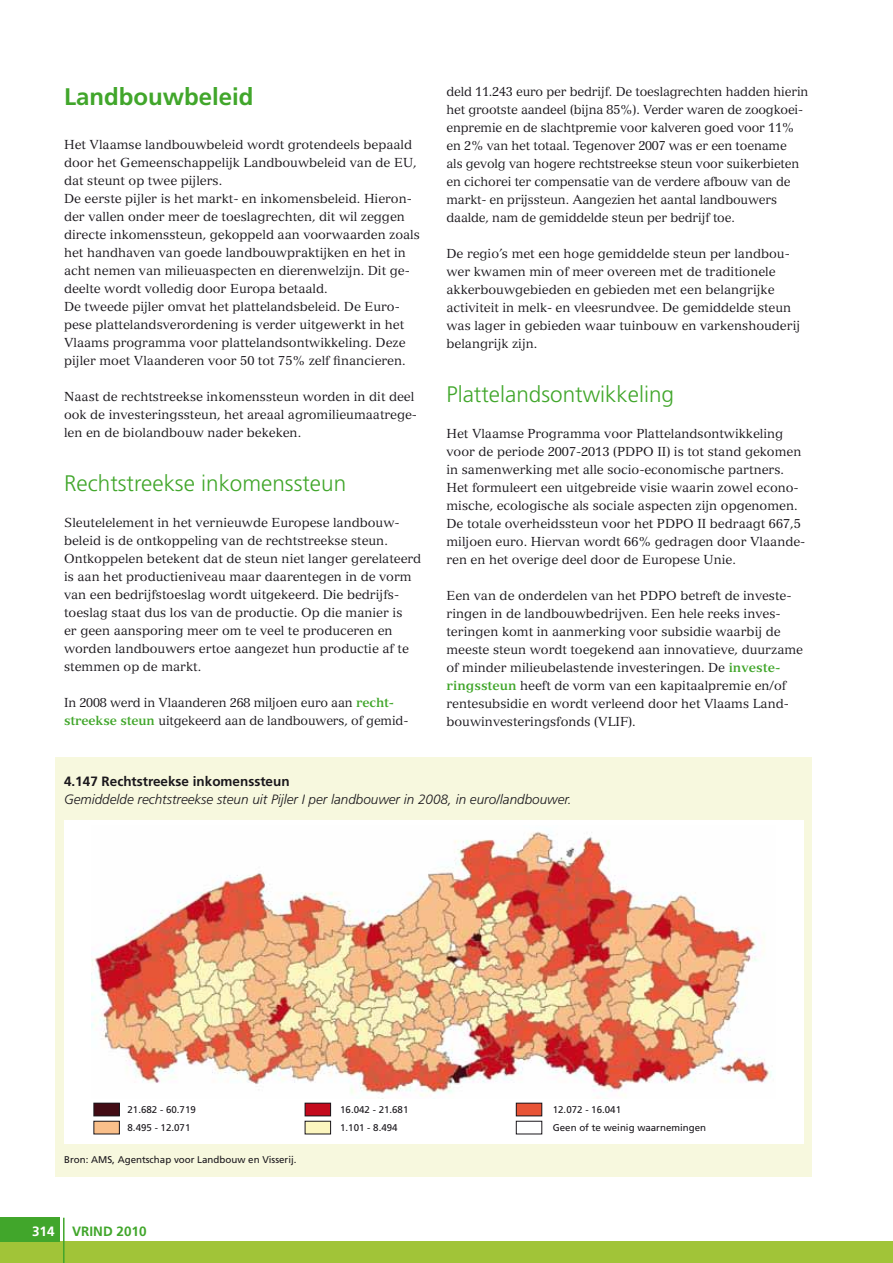
<style>
.page{position:relative;width:893px;height:1263px;background:#fff}
.page>*{position:absolute;margin:0;border:0;box-sizing:border-box;transform-origin:0 0}
.t1{font:700 24px "Frutiger LT Std";color:#41a62b}
.t2{font:300 22.5px "Frutiger LT Std";color:#41a62b}
.t3{font:italic 300 13.5px/18px "Frutiger LT Std";color:#1a171c}
.t4{font:700 13.5px "Frutiger LT Std";color:#41a62b}
.t5{font:700 13.5px "Frutiger LT Std";color:#fff}
.t6{font:12.75px/18px "Versailles LT Std";color:#1a171c}
.t7{font:9.75px "Frutiger LT Std";color:#1a171c}
.s1{font-weight:700;color:#41a62b}
.s2{font-weight:700;font-style:normal}
</style>
<div class="page">
<div style="left:55px;top:757px;width:757px;height:420px;background:#f7f8de"></div>
<div style="left:64px;top:821px;width:739px;height:323px;background:#fff"></div>
<img style="left:92px;top:831px;width:680px;height:265px">
<div style="left:305px;top:1121px;width:26px;height:13px;background:#fcf6bf"></div>
<div style="left:305px;top:1121px;width:26px;height:13px;border:1px solid #1a171c"></div>
<div style="left:94px;top:1103px;width:25px;height:13px;background:#430c15"></div>
<div style="left:94px;top:1103px;width:26px;height:13px;border:1px solid #1a171c"></div>
<div style="left:305px;top:1103px;width:26px;height:13px;background:#c40a1d"></div>
<div style="left:305px;top:1103px;width:26px;height:13px;border:1px solid #1a171c"></div>
<div style="left:516px;top:1103px;width:26px;height:13px;background:#e85437"></div>
<div style="left:94px;top:1121px;width:25px;height:13px;background:#f9bf8a"></div>
<div style="left:94px;top:1121px;width:26px;height:13px;border:1px solid #1a171c"></div>
<div style="left:0;top:1242px;width:893px;height:21px;background:#a1c438"></div>
<hr style="left:63px;top:1218px;width:2px;height:45px;background:#41a62b">
<div style="left:0;top:1218px;width:60px;height:24px;background:#41a62b"></div>
<p class="t1" style="left:64px;top:82px;width:191px">Landbouwbeleid</p>
<p class="t6" style="left:64px;top:136px;width:357px">Het Vlaamse landbouwbeleid wordt grotendeels bepaald door het Gemeenschappelijk Landbouwbeleid van de EU, dat steunt op twee pijlers.<br>De eerste pijler is het markt- en inkomensbeleid. Hieron&shy;der vallen onder meer de toeslagrechten, dit wil zeggen directe inkomenssteun, gekoppeld aan voorwaarden zoals het handhaven van goede landbouwpraktijken en het in acht nemen van milieuaspecten en dierenwelzijn. Dit ge&shy;deelte wordt volledig door Europa betaald.<br>De tweede pijler omvat het plattelandsbeleid. De Euro&shy;pese plattelandsverordening is verder uitgewerkt in het Vlaams programma voor plattelandsontwikkeling. Deze pijler moet Vlaanderen voor 50 tot 75% zelf financieren.</p>
<p class="t6" style="left:64px;top:388px;width:354px">Naast de rechtstreekse inkomenssteun worden in dit deel ook de investeringssteun, het areaal agromilieumaatrege&shy;len en de biolandbouw nader bekeken.</p>
<p class="t2" style="left:64px;top:471px;width:284px">Rechtstreekse inkomenssteun</p>
<p class="t6" style="left:64px;top:514px;width:359px">Sleutelelement in het vernieuwde Europese landbouw&shy;beleid is de ontkoppeling van de rechtstreekse steun.<br>Ontkoppelen betekent dat de steun niet langer gerelateerd is aan het productieniveau maar daarentegen in de vorm van een bedrijfstoeslag wordt uitgekeerd. Die bedrijfs&shy;toeslag staat dus los van de productie. Op die manier is<br>er geen aansporing meer om te veel te produceren en worden landbouwers ertoe aangezet hun productie af te stemmen op de markt.</p>
<p class="t6" style="left:64px;top:694px;width:346px">In 2008 werd in Vlaanderen 268 miljoen euro aan <span class="s1">recht&shy;streekse steun</span> uitgekeerd aan de landbouwers, of gemid-</p>
<p class="t6" style="left:446px;top:82px;width:363px">deld 11.243 euro per bedrijf. De toeslagrechten hadden hierin het grootste aandeel (bijna 85%). Verder waren de zoogkoei&shy;enpremie en de slachtpremie voor kalveren goed voor 11% en 2% van het totaal. Tegenover 2007 was er een toename<br>als gevolg van hogere rechtstreekse steun voor suikerbieten en cichorei ter compensatie van de verdere afbouw van de markt- en prijssteun. Aangezien het aantal landbouwers daalde, nam de gemiddelde steun per bedrijf toe.</p>
<p class="t6" style="left:446px;top:244px;width:355px">De regio’s met een hoge gemiddelde steun per landbou&shy;wer kwamen min of meer overeen met de traditionele akkerbouwgebieden en gebieden met een belangrijke activiteit in melk- en vleesrundvee. De gemiddelde steun was lager in gebieden waar tuinbouw en varkenshouderij belangrijk zijn.</p>
<p class="t2" style="left:446px;top:381px;width:229px">Plattelandsontwikkeling</p>
<p class="t6" style="left:446px;top:424px;width:360px">Het Vlaamse Programma voor Plattelandsontwikkeling voor de periode 2007-2013 (PDPO II) is tot stand gekomen in samenwerking met alle socio-economische partners.<br>Het formuleert een uitgebreide visie waarin zowel econo&shy;mische, ecologische als sociale aspecten zijn opgenomen.<br>De totale overheidssteun voor het PDPO II bedraagt 667,5 miljoen euro. Hiervan wordt 66% gedragen door Vlaande&shy;ren en het overige deel door de Europese Unie.</p>
<p class="t6" style="left:446px;top:586px;width:358px">Een van de onderdelen van het PDPO betreft de investe&shy;ringen in de landbouwbedrijven. Een hele reeks inves&shy;teringen komt in aanmerking voor subsidie waarbij de meeste steun wordt toegekend aan innovatieve, duurzame of minder milieubelastende investeringen. De <span class="s1">investe&shy;ringssteun</span> heeft de vorm van een kapitaalpremie en/of rentesubsidie en wordt verleend door het Vlaams Land&shy;bouwinvesteringsfonds (VLIF).</p>
<p class="t3" style="left:64px;top:773px;width:509px"><span class="s2">4.147 Rechtstreekse inkomenssteun<br></span>Gemiddelde rechtstreekse steun uit Pijler I per landbouwer in 2008, in euro/landbouwer.</p>
<p class="t7" style="left:128px;top:1104px;width:70px">21.682 - 60.719</p>
<p class="t7" style="left:340px;top:1104px;width:70px">16.042 - 21.681</p>
<p class="t7" style="left:553px;top:1104px;width:70px">12.072 - 16.041</p>
<p class="t7" style="left:128px;top:1122px;width:64px">8.495 - 12.071</p>
<p class="t7" style="left:340px;top:1122px;width:59px">1.101 - 8.494</p>
<p class="t7" style="left:553px;top:1122px;width:155px">Geen of te weinig waarnemingen</p>
<p class="t7" style="left:64px;top:1154px;width:234px">Bron: AMS, Agentschap voor Landbouw en Visserij.</p>
<p class="t5" style="left:32px;top:1223px;width:24px">314</p>
<p class="t4" style="left:72px;top:1223px;width:76px">vrind 2010</p>
</div>
